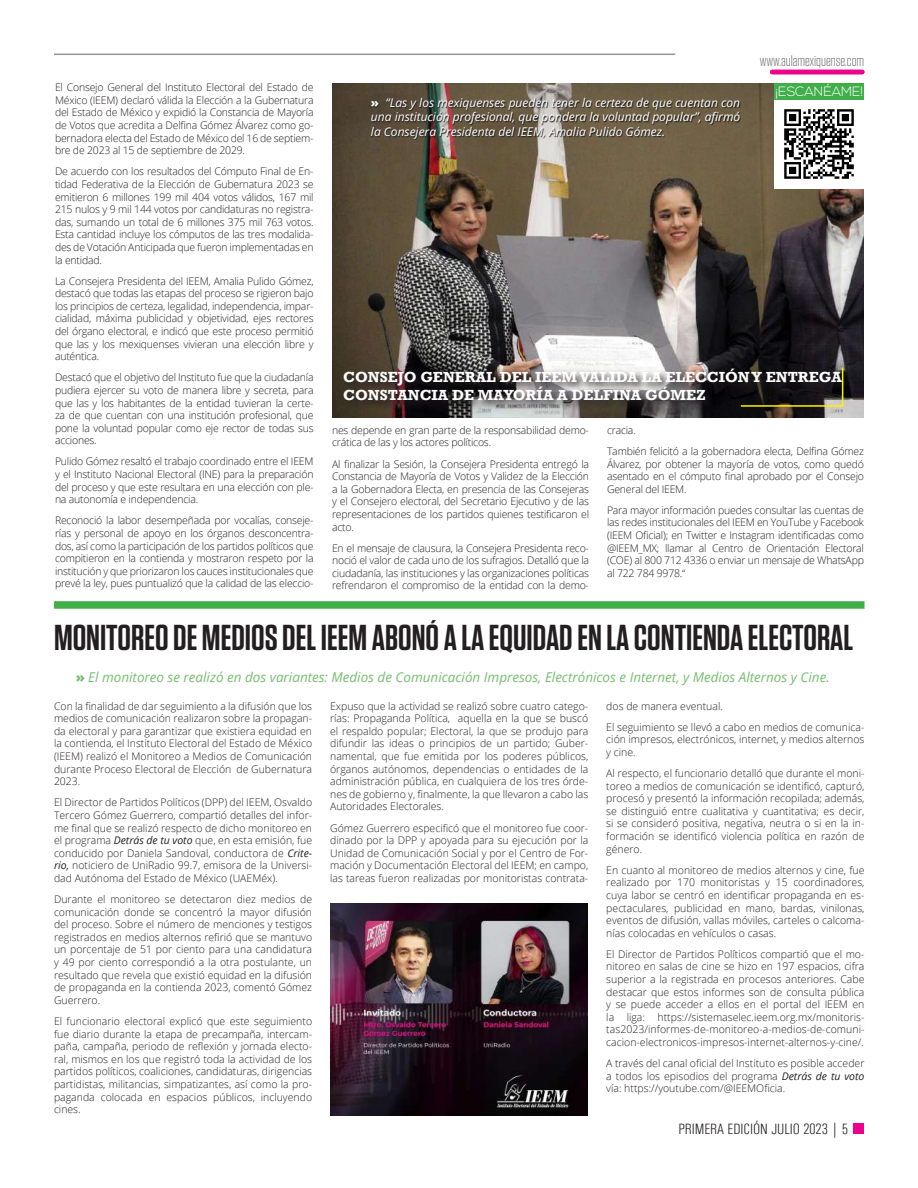
<style>
.page{position:relative;width:918px;height:1188px;background:#fff}
.page>*{position:absolute;margin:0;border:0;box-sizing:border-box;transform-origin:0 0}
.t1{font:600 36px "Tungsten";color:#231f20}
.t2{font:700 15px/18px "Rockwell";color:#fff}
.t3{font:300 condensed 15px "Univers";color:#231f20}
.t4{font:300 15px "Tungsten";color:#636366}
.t5{font:italic 13.5px "Open Sans";color:#76bd6f}
.t6{font:300 13.5px "Nexa";color:#fff}
.t7{font:italic 12px/14.4px "Open Sans";color:#fff;text-align:justify}
.t8{font:300 10.5px/12.6px "Open Sans";letter-spacing:-.02em;color:#231f20;text-align:justify}
.t9{font:300 10.5px/21.1px "Open Sans";color:#231f20}
.s1{font-weight:800;font-style:normal}
.s2{font-weight:400;font-style:italic}
</style>
<div class="page">
<img style="left:333px;top:83px;width:531px;height:334px">
<hr style="left:54px;top:54px;width:621px;height:1px;background:#939598">
<div style="left:853px;top:1123px;width:11px;height:11px;background:#ed028c"></div>
<hr style="left:772px;top:70px;width:90px;height:4px;background:#ed028c">
<svg style="left:371px;top:98px;width:370px;height:42px;background:#625645"></svg>
<svg style="left:341px;top:366px;width:512px;height:45px;background:#585351"></svg>
<svg style="left:739px;top:366px;width:105px;height:41px;background:#26241a"></svg>
<img style="left:775px;top:100px;width:89px;height:89px">
<div style="left:775px;top:83px;width:89px;height:17px;background:#40ae49"></div>
<div style="left:54px;top:601px;width:811px;height:8px;background:#40ae49"></div>
<img style="left:331px;top:904px;width:257px;height:212px">
<p class="t8" style="left:55px;top:81px;width:260px">El Consejo General del Instituto Electoral del Estado de México (IEEM) declaró válida la Elección a la Gubernatura del Estado de México y expidió la Constancia de Mayoría de Votos que acredita a Delfina Gómez Álvarez como go&shy;bernadora electa del Estado de México del 16 de septiem&shy;bre de 2023 al 15 de septiembre de 2029.</p>
<p class="t8" style="left:55px;top:165px;width:260px">De acuerdo con los resultados del Cómputo Final de En&shy;tidad Federativa de la Elección de Gubernatura 2023 se emitieron 6 millones 199 mil 404 votos válidos, 167 mil 215 nulos y 9 mil 144 votos por candidaturas no registra&shy;das, sumando un total de 6 millones 375 mil 763 votos.<br>Esta cantidad incluye los cómputos de las tres modalida&shy;des de Votación Anticipada que fueron implementadas en la entidad.</p>
<p class="t8" style="left:55px;top:274px;width:260px">La Consejera Presidenta del IEEM, Amalia Pulido Gómez, destacó que todas las etapas del proceso se rigieron bajo los principios de certeza, legalidad, independencia, impar&shy;cialidad, máxima publicidad y objetividad, ejes rectores del órgano electoral, e indicó que este proceso permitió que las y los mexiquenses vivieran una elección libre y auténtica.</p>
<p class="t8" style="left:55px;top:371px;width:260px">Destacó que el objetivo del Instituto fue que la ciudadanía pudiera ejercer su voto de manera libre y secreta, para que las y los habitantes de la entidad tuvieran la certe&shy;za de que cuentan con una institución profesional, que pone la voluntad popular como eje rector de todas sus acciones.</p>
<p class="t8" style="left:55px;top:455px;width:260px">Pulido Gómez resaltó el trabajo coordinado entre el IEEM y el Instituto Nacional Electoral (INE) para la preparación del proceso y que este resultara en una elección con ple&shy;na autonomía e independencia.</p>
<p class="t8" style="left:55px;top:514px;width:260px">Reconoció la labor desempeñada por vocalías, conseje&shy;rías y personal de apoyo en los órganos desconcentra&shy;dos, así como la participación de los partidos políticos que compitieron en la contienda y mostraron respeto por la institución y que priorizaron los cauces institucionales que prevé la ley, pues puntualizó que la calidad de las eleccio-</p>
<p class="t7" style="left:371px;top:95px;width:371px"><span class="s1">»</span> “Las y los mexiquenses pueden tener la certeza de que cuentan con una institución profesional, que pondera la voluntad popular”, afirmó la Consejera Presidenta del IEEM, Amalia Pulido Gómez.</p>
<h2 class="t4" style="left:760px;top:53px;width:106px">www.aulamexiquense.com</h2>
<p class="t6" style="left:776px;top:84px;width:89px">¡ESCANÉAME!</p>
<h2 class="t2" style="left:343px;top:368px;width:500px">CONSEJO GENERAL DEL IEEM VALIDA LA ELECCIÓN Y ENTREGA<br>CONSTANCIA DE MAYORÍA A DELFINA GÓMEZ</h2>
<p class="t8" style="left:332px;top:423px;width:258px">nes depende en gran parte de la responsabilidad demo&shy;crática de las y los actores políticos.</p>
<p class="t8" style="left:332px;top:457px;width:258px">Al finalizar la Sesión, la Consejera Presidenta entregó la Constancia de Mayoría de Votos y Validez de la Elección a la Gobernadora Electa, en presencia de las Consejeras y el Consejero electoral, del Secretario Ejecutivo y de las representaciones de los partidos quienes testificaron el acto.</p>
<p class="t8" style="left:332px;top:541px;width:258px">En el mensaje de clausura, la Consejera Presidenta reco&shy;noció el valor de cada uno de los sufragios. Detalló que la ciudadanía, las instituciones y las organizaciones políticas refrendaron el compromiso de la entidad con la demo-</p>
<p class="t8" style="left:607px;top:419px;width:258px;line-height:21.1px">cracia.<br>También felicitó a la gobernadora electa, Delfina Gómez</p>
<p class="t8" style="left:607px;top:457px;width:258px">Álvarez, por obtener la mayoría de votos, como quedó asentado en el cómputo final aprobado por el Consejo General del IEEM.</p>
<p class="t8" style="left:607px;top:503px;width:259px">Para mayor información puedes consultar las cuentas de las redes institucionales del IEEM en YouTube y Facebook (IEEM Oficial); en Twitter e Instagram identificadas como @IEEM_MX; llamar al Centro de Orientación Electoral (COE) al 800 712 4336 o enviar un mensaje de WhatsApp al 722 784 9978.“</p>
<h1 class="t1" style="left:54px;top:618px;width:801px">MONITOREO DE MEDIOS DEL IEEM ABONÓ A LA EQUIDAD EN LA CONTIENDA ELECTORAL</h1>
<p class="t5" style="left:76px;top:668px;width:755px"><span class="s1">»</span> El monitoreo se realizó en dos variantes: Medios de Comunicación Impresos, Electrónicos e Internet, y Medios Alternos y Cine.</p>
<p class="t8" style="left:54px;top:699px;width:260px">Con la finalidad de dar seguimiento a la difusión que los medios de comunicación realizaron sobre la propagan&shy;da electoral y para garantizar que existiera equidad en la contienda, el Instituto Electoral del Estado de México (IEEM) realizó el Monitoreo a Medios de Comunicación durante Proceso Electoral de Elección de Gubernatura 2023.</p>
<p class="t8" style="left:54px;top:796px;width:260px">El Director de Partidos Políticos (DPP) del IEEM, Osvaldo Tercero Gómez Guerrero, compartió detalles del infor&shy;me final que se realizó respecto de dicho monitoreo en el programa <span class="s2">Detrás de tu voto</span> que, en esta emisión, fue conducido por Daniela Sandoval, conductora de <span class="s2">Crite&shy;rio,</span> noticiero de UniRadio 99.7, emisora de la Universi&shy;dad Autónoma del Estado de México (UAEMéx).</p>
<p class="t8" style="left:54px;top:893px;width:260px">Durante el monitoreo se detectaron diez medios de comunicación donde se concentró la mayor difusión del proceso. Sobre el número de menciones y testigos registrados en medios alternos refirió que se mantuvo un porcentaje de 51 por ciento para una candidatura y 49 por ciento correspondió a la otra postulante, un resultado que revela que existió equidad en la difusión de propaganda en la contienda 2023, comentó Gómez Guerrero.</p>
<p class="t8" style="left:54px;top:1015px;width:260px">El funcionario electoral explicó que este seguimiento fue diario durante la etapa de precampaña, intercam&shy;paña, campaña, periodo de reflexión y jornada electo&shy;ral, mismos en los que registró toda la actividad de los partidos políticos, coaliciones, candidaturas, dirigencias partidistas, militancias, simpatizantes, así como la pro&shy;paganda colocada en espacios públicos, incluyendo cines.</p>
<p class="t8" style="left:330px;top:699px;width:260px">Expuso que la actividad se realizó sobre cuatro catego&shy;rías: Propaganda Política, aquella en la que se buscó el respaldo popular; Electoral, la que se produjo para difundir las ideas o principios de un partido; Guber&shy;namental, que fue emitida por los poderes públicos, órganos autónomos, dependencias o entidades de la administración pública, en cualquiera de los tres órde&shy;nes de gobierno y, finalmente, la que llevaron a cabo las Autoridades Electorales.</p>
<p class="t8" style="left:330px;top:821px;width:260px">Gómez Guerrero especificó que el monitoreo fue coor&shy;dinado por la DPP y apoyada para su ejecución por la Unidad de Comunicación Social y por el Centro de For&shy;mación y Documentación Electoral del IEEM; en campo, las tareas fueron realizadas por monitoristas contrata-</p>
<p class="t9" style="left:606px;top:695px;width:260px">dos de manera eventual.<br>El seguimiento se llevó a cabo en medios de comunica-</p>
<p class="t9" style="left:606px;top:733px;width:260px;line-height:12.6px">ción impresos, electrónicos, internet, y medios alternos y cine.</p>
<p class="t8" style="left:606px;top:767px;width:260px">Al respecto, el funcionario detalló que durante el moni&shy;toreo a medios de comunicación se identificó, capturó, procesó y presentó la información recopilada; además, se distinguió entre cualitativa y cuantitativa; es decir, si se consideró positiva, negativa, neutra o si en la in&shy;formación se identificó violencia política en razón de género.</p>
<p class="t8" style="left:606px;top:863px;width:260px">En cuanto al monitoreo de medios alternos y cine, fue realizado por 170 monitoristas y 15 coordinadores, cuya labor se centró en identificar propaganda en es&shy;pectaculares, publicidad en mano, bardas, vinilonas, eventos de difusión, vallas móviles, carteles o calcoma&shy;nías colocadas en vehículos o casas.</p>
<p class="t8" style="left:606px;top:947px;width:260px">El Director de Partidos Políticos compartió que el mo&shy;nitoreo en salas de cine se hizo en 197 espacios, cifra superior a la registrada en procesos anteriores. Cabe destacar que estos informes son de consulta pública y se puede acceder a ellos en el portal del IEEM en la liga: https://sistemaselec.ieem.org.mx/monitoris&shy;tas2023/informes-de-monitoreo-a-medios-de-comuni&shy;cacion-electronicos-impresos-internet-alternos-y-cine/.</p>
<p class="t8" style="left:606px;top:1057px;width:260px">A través del canal oficial del Instituto es posible acceder a todos los episodios del programa <span class="s2">Detrás de tu voto </span>vía: https://youtube.com/@IEEMOficia.</p>
<h2 class="t3" style="left:678px;top:1120px;width:171px">PRIMERA EDICIÓN JULIO 2023 | 5</h2>
</div>
